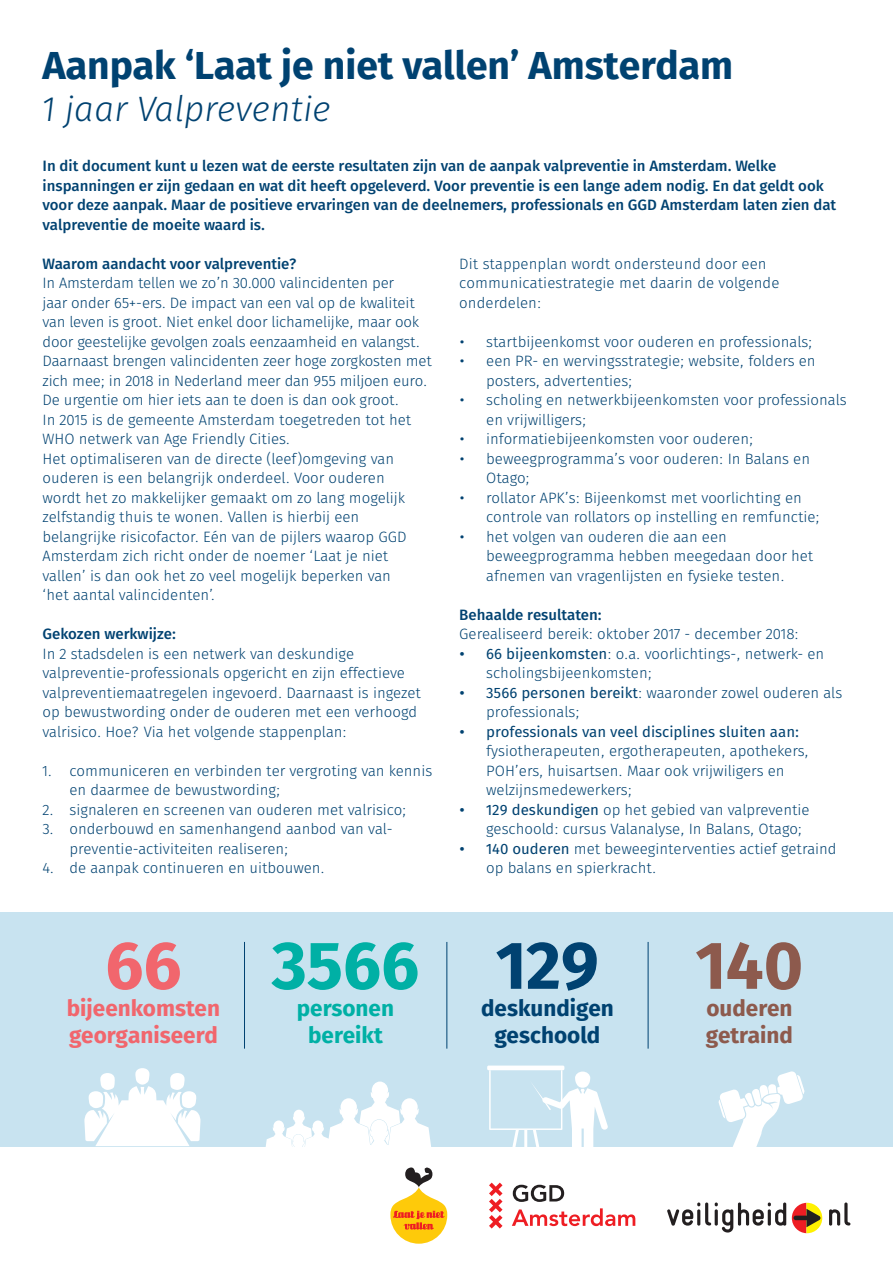
<style>
.page{position:relative;width:893px;height:1263px;background:#fff}
.page>*{position:absolute;margin:0;border:0;box-sizing:border-box;transform-origin:0 0}
.t1{font:700 67.5px "Fira Sans OT";color:#00b0a5}
.t2{font:700 67.5px "Fira Sans OT";color:#004271}
.t3{font:700 67.5px "Fira Sans OT";color:#8d5a4d}
.t4{font:700 67.5px "Fira Sans OT";color:#f1666d}
.t5{font:700 39px "Fira Sans OT";color:#004271}
.t6{font:italic 35.25px "Fira Sans OT Light";color:#004271}
.t7{font:700 22.5px/27px "Fira Sans OT";color:#f1666d}
.t8{font:700 22.5px/27px "Fira Sans OT";color:#004271;text-align:center}
.t9{font:700 22.5px/27px "Fira Sans OT";color:#8d5a4d}
.t10{font:700 22.5px/27px "Fira Sans OT";color:#00b0a5;text-align:center}
.t11{font:15px/19.5px "Fira Sans OT Light";color:#004271}
.t12{font:15px/19.5px "Fira Sans OT Medium";color:#004271}
.t13{font:15px "Fira Sans OT";color:#004271}
.s1{font-family:"Fira Sans OT"}
</style>
<div class="page">
<svg style="left:667px;top:1202px;width:119px;height:30px"></svg>
<svg style="left:829px;top:1202px;width:21px;height:23px"></svg>
<svg style="left:792px;top:1203px;width:30px;height:30px"></svg>
<svg style="left:489px;top:1182px;width:13px;height:46px"></svg>
<svg style="left:512px;top:1208px;width:123px;height:18px"></svg>
<svg style="left:513px;top:1185px;width:51px;height:17px"></svg>
<div style="left:0;top:912px;width:893px;height:234px;background:#c8e3f0"></div>
<hr style="left:244px;top:942px;width:1px;height:107px;background:#004271">
<hr style="left:446px;top:942px;width:1px;height:107px;background:#004271">
<hr style="left:648px;top:942px;width:1px;height:107px;background:#004271">
<svg style="left:265px;top:1081px;width:182px;height:163px"></svg>
<div style="left:487px;top:1065px;width:77px;height:5px;background:#fff"></div>
<svg style="left:489px;top:1070px;width:119px;height:77px"></svg>
<svg style="left:718px;top:1071px;width:87px;height:76px"></svg>
<svg style="left:84px;top:1068px;width:117px;height:78px"></svg>
<h2 class="t5" style="left:43px;top:38px;width:692px">Aanpak ‘Laat je niet vallen’ Amsterdam</h2>
<h3 class="t6" style="left:43px;top:84px;width:290px">1 jaar Valpreventie</h3>
<p class="t12" style="left:43px;top:157px;width:795px">In dit document kunt u lezen wat de eerste resultaten zijn van de aanpak valpreventie in Amsterdam. Welke inspanningen er zijn gedaan en wat dit heeft opgeleverd. Voor preventie is een lange adem nodig. En dat geldt ook voor deze aanpak. Maar de positieve ervaringen van de deelnemers, professionals en GGD Amsterdam laten zien dat valpreventie de moeite waard is.</p>
<p class="t12" style="left:43px;top:255px;width:256px">Waarom aandacht voor valpreventie?</p>
<p class="t11" style="left:43px;top:274px;width:391px">In Amsterdam tellen we zo’n 30.000 valincidenten per<br>jaar onder 65+-ers. De impact van een val op de kwaliteit van leven is groot. Niet enkel door lichamelijke, maar ook door geestelijke gevolgen zoals eenzaamheid en valangst.<br>Daarnaast brengen valincidenten zeer hoge zorgkosten met zich mee; in 2018 in Nederland meer dan 955 miljoen euro.<br>De urgentie om hier iets aan te doen is dan ook groot.<br>In 2015 is de gemeente Amsterdam toegetreden tot het WHO netwerk van Age Friendly Cities.<br>Het optimaliseren van de directe (leef)omgeving van ouderen is een belangrijk onderdeel. Voor ouderen<br>wordt het zo makkelijker gemaakt om zo lang mogelijk zelfstandig thuis te wonen. Vallen is hierbij een belangrijke risicofactor. Eén van de pijlers waarop GGD Amsterdam zich richt onder de noemer ‘Laat je niet vallen’ is dan ook het zo veel mogelijk beperken van<br>‘het aantal valincidenten’.</p>
<p class="t12" style="left:43px;top:625px;width:135px">Gekozen werkwijze:</p>
<p class="t11" style="left:43px;top:645px;width:380px">In 2 stadsdelen is een netwerk van deskundige valpreventie-professionals opgericht en zijn effectieve valpreventiemaatregelen ingevoerd. Daarnaast is ingezet op bewustwording onder de ouderen met een verhoogd valrisico. Hoe? Via het volgende stappenplan:</p>
<p class="t11" style="left:70px;top:762px;width:364px;text-indent:-27px">1. communiceren en verbinden ter vergroting van kennis en daarmee de bewustwording;</p>
<p class="t11" style="left:43px;top:801px;width:365px">2. signaleren en screenen van ouderen met valrisico;</p>
<p class="t11" style="left:70px;top:820px;width:323px;text-indent:-27px">3. onderbouwd en samenhangend aanbod van val&shy;preventie-activiteiten realiseren;</p>
<p class="t11" style="left:43px;top:859px;width:284px">4. de aanpak continueren en uitbouwen.</p>
<p class="t11" style="left:459px;top:255px;width:322px">Dit stappenplan wordt ondersteund door een communicatiestrategie met daarin de volgende onderdelen:</p>
<p class="t11" style="left:459px;top:333px;width:355px">• startbijeenkomst voor ouderen en professionals;</p>
<p class="t11" style="left:486px;top:352px;width:331px;text-indent:-27px">• een PR- en wervingsstrategie; website, folders en posters, advertenties;</p>
<p class="t11" style="left:486px;top:391px;width:362px;text-indent:-27px">• scholing en netwerkbijeenkomsten voor professionals en vrijwilligers;</p>
<p class="t11" style="left:459px;top:430px;width:296px">• informatiebijeenkomsten voor ouderen;</p>
<p class="t11" style="left:486px;top:450px;width:325px;text-indent:-27px">• beweegprogramma’s voor ouderen: In Balans en<br>Otago;</p>
<p class="t11" style="left:486px;top:489px;width:335px;text-indent:-27px">• rollator APK’s: Bijeenkomst met voorlichting en controle van rollators op instelling en remfunctie;</p>
<p class="t11" style="left:486px;top:528px;width:329px;text-indent:-27px">• het volgen van ouderen die aan een beweegprogramma hebben meegedaan door het afnemen van vragenlijsten en fysieke testen.</p>
<p class="t12" style="left:459px;top:606px;width:144px">Behaalde resultaten:</p>
<p class="t11" style="left:459px;top:625px;width:341px">Gerealiseerd bereik: oktober 2017 - december 2018:</p>
<p class="t11" style="left:486px;top:645px;width:339px;text-indent:-27px"><span class="s1">• 66 bijeenkomsten</span>: o.a. voorlichtings-, netwerk- en scholingsbijeenkomsten;</p>
<p class="t11" style="left:486px;top:684px;width:357px;text-indent:-27px"><span class="s1">• 3566 personen bereikt</span>: waaronder zowel ouderen als professionals;</p>
<p class="t13" style="left:459px;top:721px;width:341px">• professionals van veel disciplines sluiten aan:</p>
<p class="t11" style="left:486px;top:742px;width:324px">fysiotherapeuten, ergotherapeuten, apothekers,<br>POH’ers, huisartsen. Maar ook vrijwiligers en welzijnsmedewerkers;</p>
<p class="t11" style="left:486px;top:801px;width:325px;text-indent:-27px"><span class="s1">• 129 deskundigen</span> op het gebied van valpreventie geschoold: cursus Valanalyse, In Balans, Otago;</p>
<p class="t11" style="left:486px;top:840px;width:352px;text-indent:-27px"><span class="s1">• 140 ouderen</span> met beweeginterventies actief getraind op balans en spierkracht.</p>
<h1 class="t4" style="left:105px;top:918px;width:78px">66</h1>
<h3 class="t7" style="left:67px;top:996px;width:155px">bijeenkomsten georganiseerd</h3>
<h1 class="t1" style="left:272px;top:918px;width:149px">3566</h1>
<h3 class="t10" style="left:297px;top:996px;width:99px">personen bereikt</h3>
<h1 class="t2" style="left:496px;top:918px;width:105px">129</h1>
<h3 class="t8" style="left:481px;top:996px;width:134px">deskundigen geschoold</h3>
<h1 class="t3" style="left:696px;top:918px;width:109px">140</h1>
<h3 class="t9" style="left:706px;top:996px;width:89px">ouderen getraind</h3>
</div>
